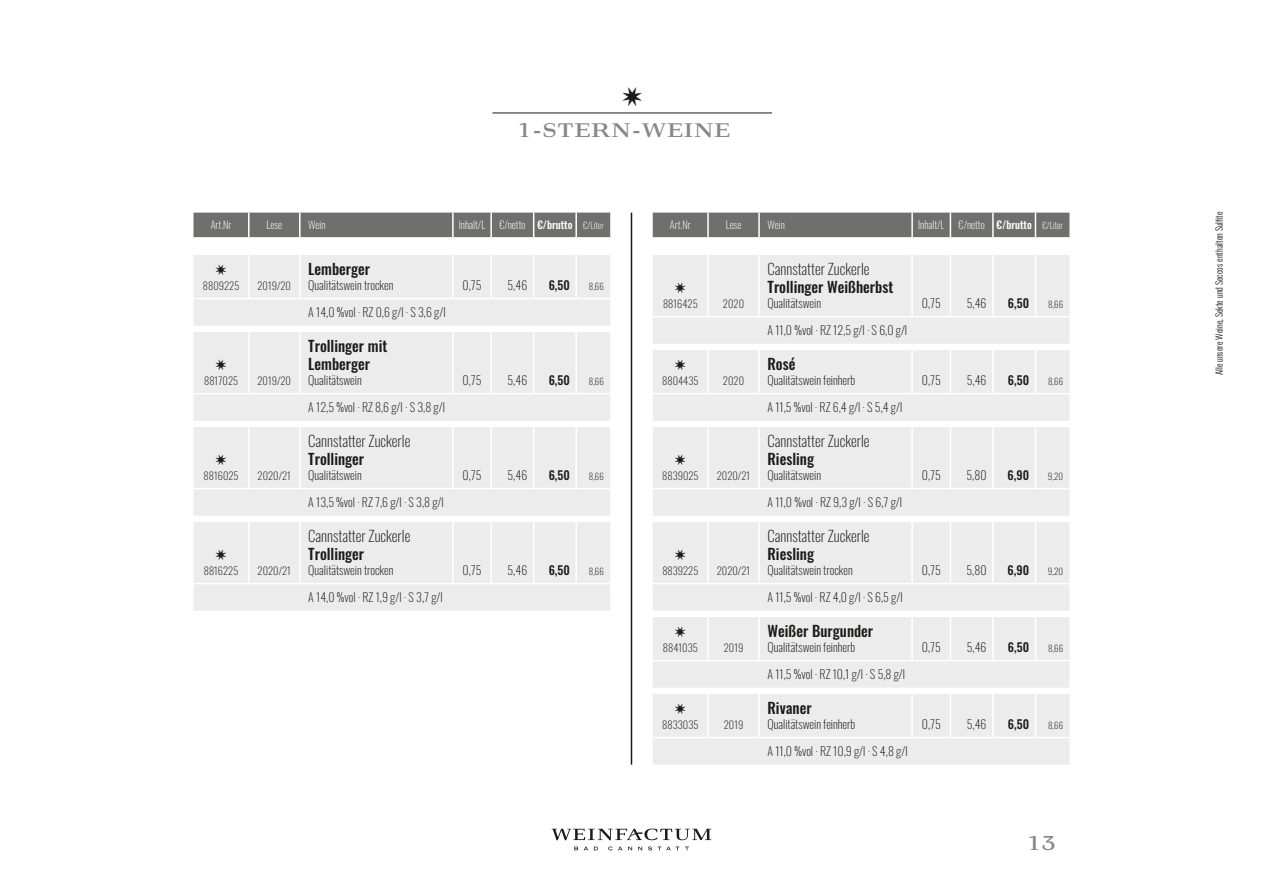
<style>
.page{position:relative;width:1263px;height:893px;background:#fff}
.page>*{position:absolute;margin:0;border:0;box-sizing:border-box;transform-origin:0 0}
.t1{font:18px "Maximus";color:#878786}
.t2{font:500 15px/18px "Oswald";color:#1a1a18}
.t3{font:200 15px "Oswald";color:#1a1a18}
.t4{font:200 12px "Oswald";color:#1a1a18}
.t5{font:500 12px "Oswald";color:#1a1a18}
.t6{font:200 10.5px "Oswald";color:#1a1a18}
.t7{font:200 10.5px "Oswald";color:#fff}
.t8{font:500 10.5px "Oswald";color:#fff}
.t9{font:300 9px "Oswald";color:#1a1a18}
.t10{font:200 9px "Oswald";color:#1a1a18}
.t11{font:200 9px "Oswald";color:#fff}
</style>
<div class="page">
<svg style="left:574px;top:846px;width:115px;height:4px"></svg>
<svg style="left:552px;top:829px;width:159px;height:11px"></svg>
<hr style="left:631px;top:213px;width:1px;height:552px;background:#1a1a18">
<hr style="left:492px;top:113px;width:280px;height:1px;background:#1a1a18">
<div style="left:193px;top:213px;width:417px;height:25px;background:#6f6f6e"></div>
<hr style="left:575px;top:213px;width:2px;height:24px;background:#fff">
<svg style="left:653px;top:213px;width:416px;height:25px;background:#767675"></svg>
<div style="left:194px;top:255px;width:416px;height:71px;background:#ececed"></div>
<div style="left:194px;top:332px;width:416px;height:89px;background:#ececed"></div>
<div style="left:194px;top:427px;width:416px;height:89px;background:#ececed"></div>
<div style="left:194px;top:522px;width:416px;height:89px;background:#ececed"></div>
<div style="left:653px;top:255px;width:416px;height:89px;background:#ececed"></div>
<div style="left:653px;top:427px;width:416px;height:89px;background:#ececed"></div>
<div style="left:653px;top:522px;width:416px;height:89px;background:#ececed"></div>
<div style="left:653px;top:350px;width:416px;height:71px;background:#ececed"></div>
<div style="left:653px;top:617px;width:416px;height:71px;background:#ececed"></div>
<div style="left:653px;top:694px;width:416px;height:71px;background:#ececed"></div>
<p class="t1" style="left:517px;top:116px;width:215px">1-STERN-WEINE</p>
<p class="t7" style="left:211px;top:216px;width:22px">Art.Nr</p>
<p class="t7" style="left:266px;top:216px;width:17px">Lese</p>
<p class="t7" style="left:308px;top:216px;width:19px">Wein</p>
<p class="t7" style="left:459px;top:216px;width:28px">Inhalt/L</p>
<p class="t7" style="left:499px;top:216px;width:28px">€/netto</p>
<p class="t8" style="left:537px;top:220px;width:37px">€/brutto</p>
<p class="t11" style="left:583px;top:218px;width:22px">€/Liter</p>
<p class="t7" style="left:670px;top:216px;width:22px">Art.Nr</p>
<p class="t7" style="left:726px;top:216px;width:17px">Lese</p>
<p class="t7" style="left:767px;top:216px;width:19px">Wein</p>
<p class="t7" style="left:918px;top:216px;width:28px">Inhalt/L</p>
<p class="t7" style="left:959px;top:216px;width:28px">€/netto</p>
<p class="t8" style="left:997px;top:220px;width:37px">€/brutto</p>
<p class="t11" style="left:1042px;top:218px;width:22px">€/Liter</p>
<p class="t9" style="left:1211px;top:375px;width:165px;rotate:-90deg">Alle unsere Weine, Sekte und Seccos enthalten Sulfite</p>
<p class="t3" style="left:767px;top:256px;width:104px">Cannstatter Zuckerle</p>
<p class="t2" style="left:767px;top:279px;width:127px">Trollinger Weißherbst</p>
<p class="t4" style="left:767px;top:293px;width:55px">Qualitätswein</p>
<p class="t4" style="left:922px;top:293px;width:20px">0,75</p>
<p class="t4" style="left:967px;top:293px;width:21px">5,46</p>
<p class="t5" style="left:1008px;top:297px;width:23px">6,50</p>
<p class="t10" style="left:1048px;top:297px;width:17px">8,66</p>
<p class="t4" style="left:767px;top:320px;width:141px">A 11,0 %vol · RZ 12,5 g/l · S 6,0 g/l</p>
<p class="t2" style="left:308px;top:261px;width:63px">Lemberger</p>
<p class="t4" style="left:308px;top:275px;width:87px">Qualitätswein trocken</p>
<p class="t4" style="left:462px;top:275px;width:20px">0,75</p>
<p class="t4" style="left:508px;top:275px;width:21px">5,46</p>
<p class="t5" style="left:549px;top:279px;width:23px">6,50</p>
<p class="t10" style="left:589px;top:279px;width:17px">8,66</p>
<p class="t4" style="left:308px;top:302px;width:139px">A 14,0 %vol · RZ 0,6 g/l · S 3,6 g/l</p>
<p class="t6" style="left:203px;top:277px;width:38px">8809225</p>
<p class="t6" style="left:257px;top:277px;width:35px">2019/20</p>
<p class="t6" style="left:663px;top:295px;width:36px">8816425</p>
<p class="t6" style="left:723px;top:295px;width:23px">2020</p>
<p class="t2" style="left:308px;top:338px;width:81px">Trollinger mit<br>Lemberger</p>
<p class="t4" style="left:308px;top:370px;width:55px">Qualitätswein</p>
<p class="t4" style="left:462px;top:370px;width:20px">0,75</p>
<p class="t4" style="left:508px;top:370px;width:21px">5,46</p>
<p class="t5" style="left:549px;top:374px;width:23px">6,50</p>
<p class="t10" style="left:589px;top:373px;width:17px">8,66</p>
<p class="t4" style="left:308px;top:397px;width:138px">A 12,5 %vol · RZ 8,6 g/l · S 3,8 g/l</p>
<p class="t2" style="left:767px;top:356px;width:29px">Rosé</p>
<p class="t4" style="left:767px;top:370px;width:89px">Qualitätswein feinherb</p>
<p class="t4" style="left:922px;top:370px;width:20px">0,75</p>
<p class="t4" style="left:967px;top:370px;width:21px">5,46</p>
<p class="t5" style="left:1008px;top:374px;width:23px">6,50</p>
<p class="t10" style="left:1048px;top:373px;width:17px">8,66</p>
<p class="t4" style="left:767px;top:397px;width:136px">A 11,5 %vol · RZ 6,4 g/l · S 5,4 g/l</p>
<p class="t6" style="left:204px;top:372px;width:36px">8817025</p>
<p class="t6" style="left:257px;top:372px;width:35px">2019/20</p>
<p class="t6" style="left:662px;top:372px;width:38px">8804435</p>
<p class="t6" style="left:723px;top:372px;width:23px">2020</p>
<p class="t6" style="left:204px;top:467px;width:36px">8816025</p>
<p class="t6" style="left:258px;top:467px;width:35px">2020/21</p>
<p class="t6" style="left:204px;top:561px;width:36px">8816225</p>
<p class="t6" style="left:258px;top:561px;width:35px">2020/21</p>
<p class="t3" style="left:308px;top:428px;width:104px">Cannstatter Zuckerle</p>
<p class="t2" style="left:308px;top:451px;width:57px">Trollinger</p>
<p class="t4" style="left:308px;top:465px;width:55px">Qualitätswein</p>
<p class="t4" style="left:462px;top:465px;width:20px">0,75</p>
<p class="t4" style="left:508px;top:465px;width:21px">5,46</p>
<p class="t5" style="left:549px;top:469px;width:23px">6,50</p>
<p class="t10" style="left:589px;top:468px;width:17px">8,66</p>
<p class="t4" style="left:308px;top:492px;width:137px">A 13,5 %vol · RZ 7,6 g/l · S 3,8 g/l</p>
<p class="t3" style="left:308px;top:523px;width:104px">Cannstatter Zuckerle</p>
<p class="t2" style="left:308px;top:546px;width:57px">Trollinger</p>
<p class="t4" style="left:308px;top:560px;width:87px">Qualitätswein trocken</p>
<p class="t4" style="left:462px;top:560px;width:20px">0,75</p>
<p class="t4" style="left:508px;top:560px;width:21px">5,46</p>
<p class="t5" style="left:549px;top:564px;width:23px">6,50</p>
<p class="t10" style="left:589px;top:563px;width:17px">8,66</p>
<p class="t4" style="left:308px;top:587px;width:136px">A 14,0 %vol · RZ 1,9 g/l · S 3,7 g/l</p>
<p class="t6" style="left:662px;top:467px;width:38px">8839025</p>
<p class="t6" style="left:717px;top:467px;width:35px">2020/21</p>
<p class="t6" style="left:662px;top:561px;width:38px">8839225</p>
<p class="t6" style="left:717px;top:561px;width:35px">2020/21</p>
<p class="t6" style="left:663px;top:638px;width:36px">8841035</p>
<p class="t6" style="left:724px;top:638px;width:21px">2019</p>
<p class="t6" style="left:662px;top:715px;width:38px">8833035</p>
<p class="t6" style="left:724px;top:715px;width:21px">2019</p>
<p class="t3" style="left:767px;top:428px;width:104px">Cannstatter Zuckerle</p>
<p class="t2" style="left:767px;top:451px;width:48px">Riesling</p>
<p class="t4" style="left:767px;top:465px;width:55px">Qualitätswein</p>
<p class="t4" style="left:922px;top:465px;width:20px">0,75</p>
<p class="t4" style="left:966px;top:465px;width:22px">5,80</p>
<p class="t5" style="left:1008px;top:469px;width:23px">6,90</p>
<p class="t10" style="left:1048px;top:468px;width:17px">9,20</p>
<p class="t4" style="left:767px;top:492px;width:136px">A 11,0 %vol · RZ 9,3 g/l · S 6,7 g/l</p>
<p class="t3" style="left:767px;top:523px;width:104px">Cannstatter Zuckerle</p>
<p class="t2" style="left:767px;top:546px;width:48px">Riesling</p>
<p class="t4" style="left:767px;top:560px;width:87px">Qualitätswein trocken</p>
<p class="t4" style="left:922px;top:560px;width:20px">0,75</p>
<p class="t4" style="left:966px;top:560px;width:22px">5,80</p>
<p class="t5" style="left:1008px;top:564px;width:23px">6,90</p>
<p class="t10" style="left:1048px;top:563px;width:17px">9,20</p>
<p class="t4" style="left:767px;top:587px;width:136px">A 11,5 %vol · RZ 4,0 g/l · S 6,5 g/l</p>
<p class="t2" style="left:767px;top:623px;width:107px">Weißer Burgunder</p>
<p class="t4" style="left:767px;top:637px;width:89px">Qualitätswein feinherb</p>
<p class="t4" style="left:922px;top:637px;width:20px">0,75</p>
<p class="t4" style="left:967px;top:637px;width:21px">5,46</p>
<p class="t5" style="left:1008px;top:641px;width:23px">6,50</p>
<p class="t10" style="left:1048px;top:640px;width:17px">8,66</p>
<p class="t4" style="left:767px;top:664px;width:139px">A 11,5 %vol · RZ 10,1 g/l · S 5,8 g/l</p>
<p class="t2" style="left:767px;top:700px;width:46px">Rivaner</p>
<p class="t4" style="left:767px;top:713px;width:89px">Qualitätswein feinherb</p>
<p class="t4" style="left:922px;top:713px;width:20px">0,75</p>
<p class="t4" style="left:967px;top:713px;width:21px">5,46</p>
<p class="t5" style="left:1008px;top:718px;width:23px">6,50</p>
<p class="t10" style="left:1048px;top:717px;width:17px">8,66</p>
<p class="t4" style="left:767px;top:741px;width:142px">A 11,0 %vol · RZ 10,9 g/l · S 4,8 g/l</p>
<h1 class="t1" style="left:1026px;top:830px;width:32px">13</h1>
</div>
